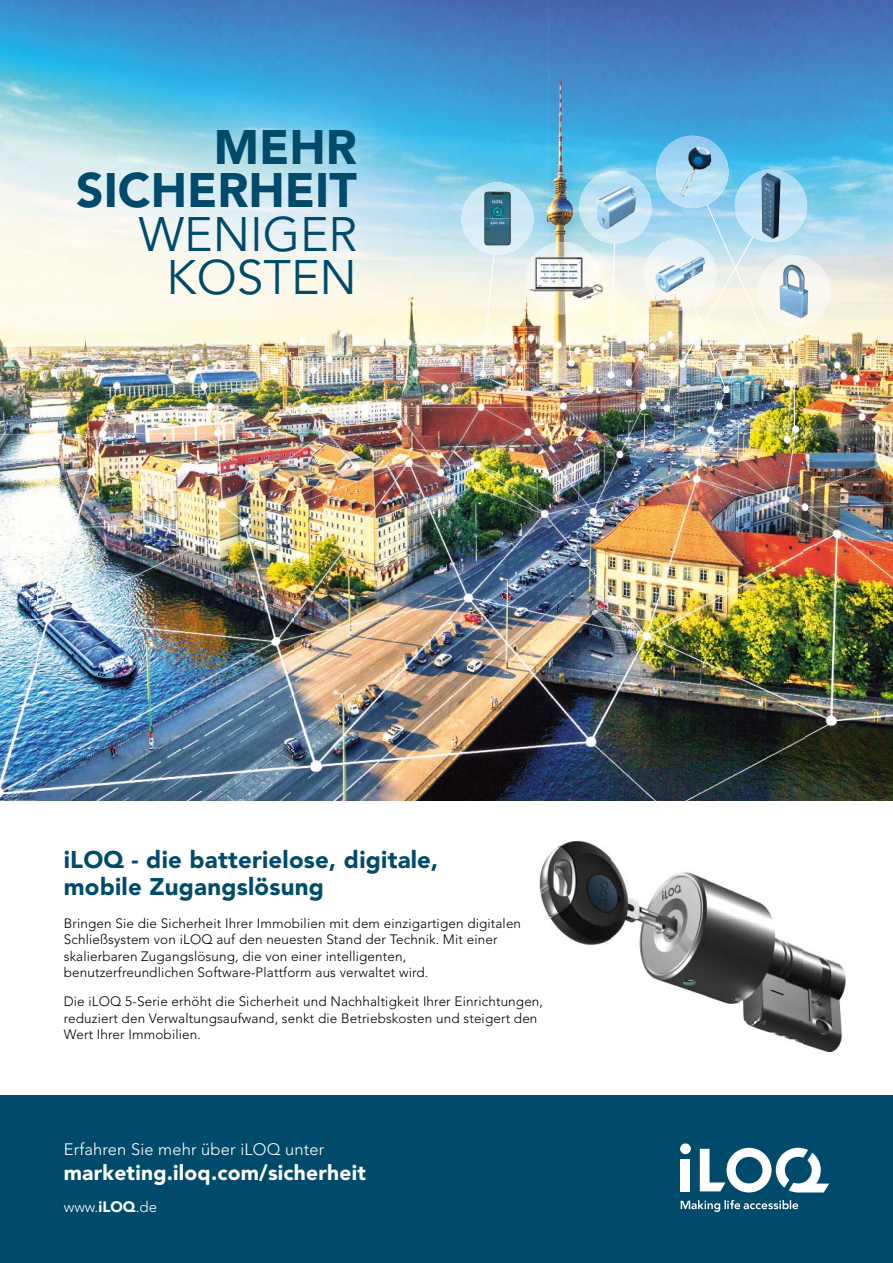
<style>
.page{position:relative;width:893px;height:1263px;background:#fff}
.page>*{position:absolute;margin:0;border:0;box-sizing:border-box;transform-origin:0 0}
.t1{font:900 48px/43.5px "Avenir LT Std";color:#004b6b;text-align:right}
.t2{font:48px/43.5px "Avenir LT Std";color:#004b6b;text-align:center}
.t3{font:900 24px/27px "Avenir LT Std";letter-spacing:.01em;color:#004b6b}
.t4{font:900 21px "Avenir LT Std";letter-spacing:.01em;color:#fff}
.t5{font:300 16.5px "Avenir LT Std";letter-spacing:.01em;color:#fff}
.t6{font:300 15px "Avenir LT Std";color:#fff}
.t7{font:300 13.5px/16.2px "Avenir LT Std";letter-spacing:.01em;color:#000}
.s1{font-weight:900}
</style>
<div class="page">
<img style="left:0;top:0;width:548px;height:88px">
<img style="left:548px;top:0;width:345px;height:801px">
<img style="left:0;top:88px;width:38px;height:713px">
<img style="left:396px;top:88px;width:153px;height:713px">
<img style="left:38px;top:345px;width:358px;height:456px">
<img style="left:539px;top:840px;width:307px;height:213px">
<div style="left:0;top:1095px;width:893px;height:168px;background:#004b6b"></div>
<svg style="left:681px;top:1200px;width:117px;height:12px"></svg>
<div style="left:681px;top:1159px;width:9px;height:32px;background:#fff"></div>
<div style="left:680px;top:1143px;width:11px;height:11px;background:#fff;border-radius:50%"></div>
<svg style="left:700px;top:1148px;width:129px;height:44px"></svg>
<img style="left:526px;top:242px;width:65px;height:72px">
<img style="left:656px;top:136px;width:72px;height:72px;border-radius:36px">
<img style="left:579px;top:171px;width:72px;height:73px;border-radius:36px">
<img style="left:735px;top:170px;width:72px;height:72px;border-radius:36px">
<img style="left:644px;top:238px;width:72px;height:72px;border-radius:36px">
<img style="left:758px;top:255px;width:72px;height:72px;border-radius:36px">
<svg style="left:610px;top:243px;width:5px;height:130px"></svg>
<svg style="left:566px;top:313px;width:6px;height:49px"></svg>
<img style="left:682px;top:204px;width:105px;height:186px">
<svg style="left:793px;top:327px;width:2px;height:103px"></svg>
<img style="left:461px;top:182px;width:73px;height:73px">
<svg style="left:482px;top:254px;width:12px;height:119px"></svg>
<img style="left:484px;top:191px;width:27px;height:55px">
<img style="left:680px;top:147px;width:31px;height:50px">
<img style="left:598px;top:257px;width:5px;height:43px">
<img style="left:530px;top:257px;width:68px;height:43px">
<img style="left:761px;top:173px;width:19px;height:66px">
<img style="left:595px;top:186px;width:41px;height:43px">
<img style="left:655px;top:256px;width:50px;height:36px">
<img style="left:779px;top:264px;width:29px;height:54px">
<img style="left:29px;top:79px;width:377px;height:266px">
<h1 class="t1" style="left:76px;top:125px;width:282px">MEHR<br>SICHERHEIT</h1>
<h1 class="t2" style="left:139px;top:214px;width:220px">WENIGER<br>KOSTEN</h1>
<h2 class="t3" style="left:64px;top:846px;width:376px">iLOQ - die batterielose, digitale, mobile Zugangslösung</h2>
<p class="t7" style="left:64px;top:915px;width:459px">Bringen Sie die Sicherheit Ihrer Immobilien mit dem einzigartigen digitalen Schließsystem von iLOQ auf den neuesten Stand der Technik. Mit einer skalierbaren Zugangslösung, die von einer intelligenten, benutzerfreundlichen Software-Plattform aus verwaltet wird.</p>
<p class="t7" style="left:64px;top:994px;width:481px">Die iLOQ 5-Serie erhöht die Sicherheit und Nachhaltigkeit Ihrer Einrichtungen, reduziert den Verwaltungsaufwand, senkt die Betriebskosten und steigert den<br>Wert Ihrer Immobilien.</p>
<p class="t5" style="left:64px;top:1139px;width:262px">Erfahren Sie mehr über iLOQ unter</p>
<h3 class="t4" style="left:64px;top:1160px;width:304px">marketing.iloq.com/sicherheit</h3>
<p class="t6" style="left:64px;top:1198px;width:95px">www.<span class="s1">iLOQ</span>.de</p>
</div>
